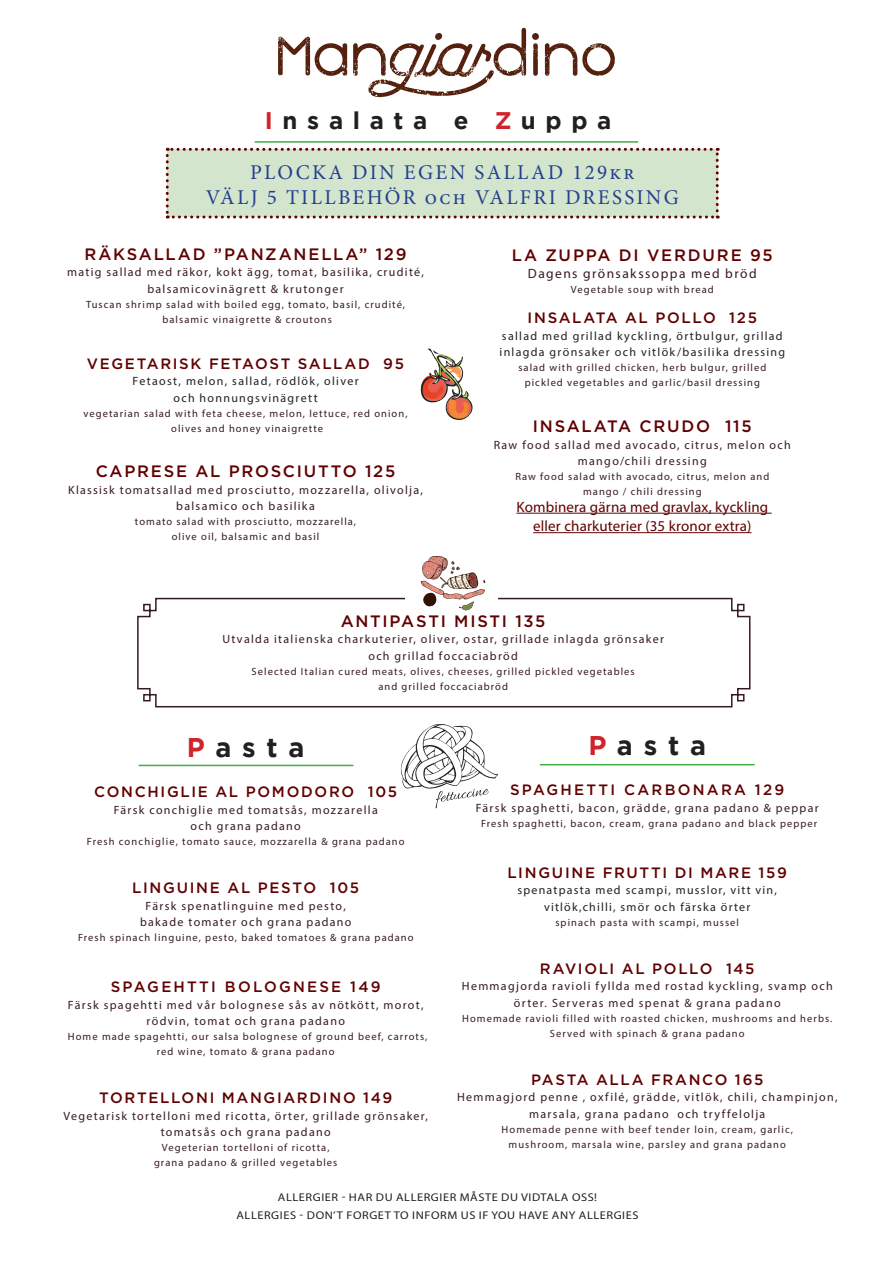
<style>
.page{position:relative;width:893px;height:1263px;background:#fff}
.page>*{position:absolute;margin:0;border:0;box-sizing:border-box;transform-origin:0 0}
.t1{font:700 27px "Gotham";letter-spacing:.4em;color:#231f20}
.t2{font:700 24px "Gotham";letter-spacing:.4em;color:#231f20}
.t3{font:21px/25.2px "Minion Pro";letter-spacing:.11em;color:#253f8e;text-align:center}
.t4{font:500 16.5px "Gotham";letter-spacing:.105em;color:#610000}
.t5{font:500 15px "Gotham";letter-spacing:.115em;color:#610000}
.t6{font:15px/19.5px "Myriad Pro";letter-spacing:.01em;color:#610000;text-align:center}
.t7{font:500 15px "Gotham";letter-spacing:.15em;color:#610000}
.t8{font:13.5px "Myriad Pro";letter-spacing:.105em;color:#381923}
.t9{font:12px/16.5px "Myriad Pro";letter-spacing:.105em;color:#381923;text-align:center}
.t10{font:12px/16.5px "Myriad Pro";letter-spacing:.105em;color:#231f20;text-align:center}
.t11{font:12px/16.5px "Myriad Pro";letter-spacing:.11em;color:#351923;text-align:center}
.t12{font:11.25px/18px "Myriad Pro";letter-spacing:.045em;color:#231f20;text-align:center;scale:1.1 1}
.t13{font:10.5px/15px "Myriad Pro";letter-spacing:.1em;color:#351923;text-align:center}
.t14{font:10.5px/15px "Myriad Pro";letter-spacing:.1em;color:#381923;text-align:center}
.s1{color:#d1232a}
.s2{color:#381923}
</style>
<div class="page">
<hr style="left:255px;top:141px;width:383px;height:2px;background:#40ae49">
<svg style="left:533px;top:43px;width:5px;height:33px"></svg>
<div style="left:532px;top:33px;width:7px;height:7px;background:#55210f;border-radius:50%"></div>
<svg style="left:278px;top:37px;width:69px;height:39px"></svg>
<svg style="left:353px;top:28px;width:174px;height:69px"></svg>
<svg style="left:545px;top:43px;width:70px;height:33px"></svg>
<svg style="left:137px;top:597px;width:614px;height:111px"></svg>
<hr style="left:139px;top:765px;width:214px;height:1px;background:#40ae49">
<hr style="left:540px;top:764px;width:215px;height:1px;background:#40ae49">
<svg style="left:400px;top:724px;width:98px;height:84px"></svg>
<svg style="left:420px;top:349px;width:53px;height:71px"></svg>
<hr style="left:516px;top:513px;width:256px;height:1px;background:#610000">
<hr style="left:533px;top:532px;width:218px;height:1px;background:#610000">
<svg style="left:166px;top:148px;width:553px;height:71px;background:#d0dec7"></svg>
<div style="left:405px;top:569px;width:93px;height:32px;background:#fff"></div>
<svg style="left:421px;top:556px;width:64px;height:55px"></svg>
<h2 class="t2" style="left:265px;top:106px;width:348px"><span class="s1">I</span>nsalata e <span class="s1">Z</span>uppa</h2>
<h3 class="t3" style="left:206px;top:160px;width:474px">PLOCKA DIN EGEN SALLAD 129kr<br>VÄLJ 5 TILLBEHÖR och VALFRI DRESSING</h3>
<h3 class="t4" style="left:84px;top:243px;width:324px">RÄKSALLAD ”PANZANELLA” 129</h3>
<p class="t9" style="left:67px;top:264px;width:358px">matig sallad med räkor, kokt ägg, tomat, basilika, crudité, balsamicovinägrett &amp; krutonger</p>
<p class="t13" style="left:86px;top:297px;width:321px">Tuscan shrimp salad with boiled egg, tomato, basil, crudité, balsamic vinaigrette &amp; croutons</p>
<p class="t5" style="left:87px;top:353px;width:319px">VEGETARISK FETAOST SALLAD 95</p>
<p class="t10" style="left:132px;top:373px;width:228px">Fetaost, melon, sallad, rödlök, oliver och honnungsvinägrett</p>
<p class="t13" style="left:84px;top:405px;width:325px">vegetarian salad with feta cheese, melon, lettuce, red onion, olives and honey vinaigrette</p>
<h3 class="t4" style="left:96px;top:461px;width:301px">CAPRESE AL PROSCIUTTO 125</h3>
<p class="t9" style="left:68px;top:481px;width:356px">Klassisk tomatsallad med prosciutto, mozzarella, olivolja, balsamico och basilika</p>
<p class="t13" style="left:135px;top:514px;width:223px">tomato salad with prosciutto, mozzarella, olive oil, balsamic and basil</p>
<h3 class="t4" style="left:512px;top:245px;width:263px">LA ZUPPA DI VERDURE 95</h3>
<p class="t8" style="left:528px;top:265px;width:230px">Dagens grönsakssoppa med bröd</p>
<p class="t13" style="left:571px;top:281px;width:144px">Vegetable soup with bread</p>
<p class="t5" style="left:528px;top:308px;width:231px">INSALATA AL POLLO 125</p>
<p class="t10" style="left:500px;top:327px;width:287px;text-align:left">sallad med grillad kyckling, örtbulgur, grillad inlagda grönsaker och vitlök/basilika dressing</p>
<p class="t13" style="left:518px;top:360px;width:249px">salad with grilled chicken, herb bulgur, grilled pickled vegetables and garlic/basil dressing</p>
<h3 class="t4" style="left:533px;top:415px;width:220px">INSALATA CRUDO 115</h3>
<p class="t9" style="left:494px;top:436px;width:299px">Raw food sallad med avocado, citrus, melon och mango/chili dressing</p>
<p class="t13" style="left:515px;top:469px;width:255px">Raw food salad with avocado, citrus, melon and mango / chili dressing</p>
<p class="t6" style="left:516px;top:497px;width:253px">Kombinera gärna med gravlax, kyckling eller charkuterier (35 kronor extra)</p>
<h3 class="t4" style="left:341px;top:610px;width:206px">ANTIPASTI MISTI 135</h3>
<p class="t9" style="left:222px;top:631px;width:443px">Utvalda italienska charkuterier, oliver, ostar, grillade inlagda grönsaker och grillad foccaciabröd</p>
<p class="t14" style="left:252px;top:664px;width:385px">Selected Italian cured meats, olives, cheeses, grilled pickled vegetables and grilled foccaciabröd</p>
<h1 class="t1" style="left:187px;top:731px;width:119px"><span class="s1">P</span>asta</h1>
<p class="t5" style="left:94px;top:782px;width:304px">CONCHIGLIE AL POMODORO 105</p>
<p class="t9" style="left:114px;top:801px;width:266px">Färsk conchiglie med tomatsås, mozzarella och grana padano</p>
<p class="t14" style="left:87px;top:834px;width:319px">Fresh conchiglie, tomato sauce, mozzarella &amp; grana padano</p>
<p class="t5" style="left:132px;top:878px;width:228px">LINGUINE AL PESTO 105</p>
<p class="t9" style="left:140px;top:897px;width:213px">Färsk spenatlinguine med pesto, bakade tomater och grana padano</p>
<p class="t14" style="left:78px;top:930px;width:337px">Fresh spinach linguine, pesto, baked tomatoes &amp; grana padano</p>
<p class="t7" style="left:111px;top:977px;width:271px">SPAGEHTTI BOLOGNESE 149</p>
<p class="t11" style="left:68px;top:996px;width:357px">Färsk spagehtti med vår bolognese sås av nötkött, morot, rödvin, tomat och <span class="s2">grana padano</span></p>
<p class="t13" style="left:68px;top:1029px;width:361px">Home made spagehtti, our salsa bolognese of ground beef, carrots, red wine, tomato &amp; grana padano</p>
<p class="t5" style="left:99px;top:1088px;width:294px">TORTELLONI MANGIARDINO 149</p>
<p class="t9" style="left:63px;top:1107px;width:366px">Vegetarisk tortelloni med ricotta, örter, grillade grönsaker, tomatsås och grana padano</p>
<p class="t14" style="left:154px;top:1140px;width:185px">Vegeterian tortelloni of ricotta, grana padano &amp; grilled vegetables</p>
<h1 class="t1" style="left:588px;top:729px;width:119px"><span class="s1">P</span>asta</h1>
<p class="t7" style="left:510px;top:780px;width:276px">SPAGHETTI CARBONARA 129</p>
<p class="t11" style="left:476px;top:799px;width:345px">Färsk spaghetti, bacon, grädde, grana padano &amp; peppar</p>
<p class="t13" style="left:481px;top:815px;width:338px">Fresh spaghetti, bacon, cream, grana padano and black pepper</p>
<p class="t5" style="left:507px;top:862px;width:281px">LINGUINE FRUTTI DI MARE 159</p>
<p class="t10" style="left:517px;top:882px;width:261px">spenatpasta med scampi, musslor, vitt vin, vitlök,chilli, smör och färska örter</p>
<p class="t14" style="left:555px;top:914px;width:185px">spinach pasta with scampi, mussel</p>
<p class="t5" style="left:540px;top:958px;width:216px">RAVIOLI AL POLLO 145</p>
<p class="t9" style="left:462px;top:978px;width:372px">Hemmagjorda ravioli fyllda med rostad kyckling, svamp och örter. Serveras med spenat &amp; grana padano</p>
<p class="t14" style="left:462px;top:1010px;width:372px">Homemade ravioli filled with roasted chicken, mushrooms and herbs.<br>Served with spinach &amp; grana padano</p>
<p class="t5" style="left:531px;top:1069px;width:234px">PASTA ALLA FRANCO 165</p>
<p class="t9" style="left:457px;top:1089px;width:382px">Hemmagjord penne , oxfilé, grädde, vitlök, chili, champinjon, marsala, grana padano och tryffelolja</p>
<p class="t14" style="left:502px;top:1121px;width:293px">Homemade penne with beef tender loin, cream, garlic, mushroom, marsala wine, parsley and grana padano</p>
<p class="t12" style="left:236px;top:1188px;width:367px">ALLERGIER - HAR DU ALLERGIER MÅSTE DU VIDTALA OSS!<br>ALLERGIES - DON’T FORGET TO INFORM US IF YOU HAVE ANY ALLERGIES</p>
</div>
